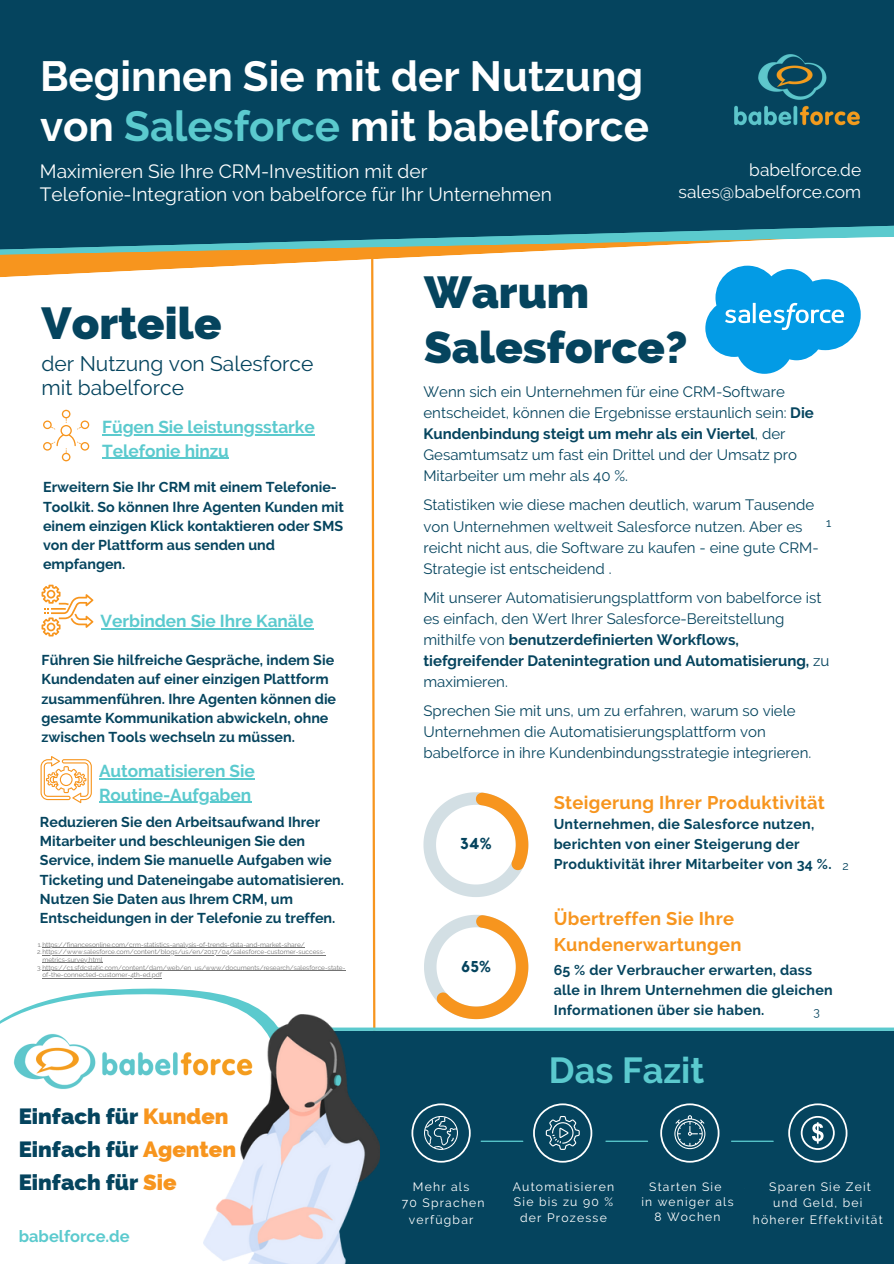
<style>
.page{position:relative;width:894px;height:1264px;background:#fff}
.page>*{position:absolute;margin:0;border:0;box-sizing:border-box;transform-origin:0 0}
.t1{font:800 45px/54px "Raleway";color:#05445e}
.t2{font:700 42.15px/49.5px "Raleway";color:#fff}
.t3{font:700 36.15px "Raleway";color:#5bcace}
.t4{font:800 22.05px "Raleway";color:#05445e}
.t5{font:21px "Raleway";color:#05445e}
.t6{font:19.2px "Raleway";color:#fff}
.t7{font:700 18.3px/25.5px "Raleway";letter-spacing:.02em;color:#f7951e}
.t8{font:17.4px "Raleway";color:#fff}
.t9{font:700 17.25px "Raleway";letter-spacing:-.005em;color:#5bcace}
.t10{font:700 16.35px "Raleway";color:#5bcace}
.t11{font:700 15.75px "Kollektif";color:#05445e}
.t12{font:700 15.6px "Kollektif";color:#05445e}
.t13{font:15px/21px "Raleway";color:#05445e}
.t14{font:700 14.25px/19.2px "Raleway";color:#05445e}
.t15{font:700 14.25px/19.8px "Raleway";letter-spacing:.02em;color:#05445e}
.t16{font:12.15px/16.5px "Raleway";letter-spacing:.1em;color:#fff;text-align:center}
.t17{font:12px "Raleway";letter-spacing:.1em;color:#fff}
.t18{font:12px "Raleway";color:#05445e}
.t19{font:6.45px/7.6px "Raleway";color:#737373}
.s1{color:#5bcace}
.s2{color:#f7951e}
.s3{font-weight:700}
</style>
<div class="page">
<svg style="left:371px;top:278px;width:5px;height:736px"></svg>
<svg style="left:0;top:255px;width:752px;height:23px"></svg>
<div style="left:0;top:0;width:893px;height:251px;background:#05445e"></div>
<img style="left:732px;top:52px;width:128px;height:75px">
<hr style="left:0;top:1027px;width:893px;height:3px;background:#5bcace">
<hr style="left:102px;top:434px;width:212px;height:1px;background:#5bcace">
<hr style="left:102px;top:458px;width:127px;height:1px;background:#5bcace">
<svg style="left:423px;top:792px;width:105px;height:105px"></svg>
<svg style="left:424px;top:915px;width:104px;height:104px"></svg>
<svg style="left:42px;top:584px;width:51px;height:52px"></svg>
<hr style="left:101px;top:628px;width:212px;height:1px;background:#5bcace">
<div style="left:256px;top:1030px;width:637px;height:233px;background:#05445e"></div>
<svg style="left:77px;top:988px;width:141px;height:6px"></svg>
<svg style="left:0;top:994px;width:266px;height:36px"></svg>
<svg style="left:788px;top:1103px;width:59px;height:59px"></svg>
<svg style="left:660px;top:1103px;width:59px;height:59px"></svg>
<svg style="left:533px;top:1103px;width:59px;height:59px"></svg>
<svg style="left:411px;top:1103px;width:59px;height:59px"></svg>
<hr style="left:605px;top:1140px;width:42px;height:1px;background:#5bcace">
<hr style="left:731px;top:1140px;width:42px;height:1px;background:#5bcace">
<hr style="left:481px;top:1140px;width:41px;height:1px;background:#5bcace">
<img style="left:203px;top:1014px;width:176px;height:249px">
<img style="left:13px;top:1030px;width:244px;height:62px">
<svg style="left:43px;top:410px;width:46px;height:51px"></svg>
<svg style="left:41px;top:756px;width:51px;height:47px"></svg>
<hr style="left:99px;top:778px;width:156px;height:1px;background:#5bcace">
<hr style="left:99px;top:801px;width:152px;height:1px;background:#5bcace">
<hr style="left:42px;top:947px;width:263px;height:1px;background:#737373">
<hr style="left:42px;top:955px;width:283px;height:1px;background:#737373">
<hr style="left:42px;top:962px;width:61px;height:1px;background:#737373">
<hr style="left:42px;top:970px;width:303px;height:1px;background:#737373">
<hr style="left:42px;top:977px;width:120px;height:1px;background:#737373">
<svg style="left:705px;top:266px;width:155px;height:108px"></svg>
<p class="t2" style="left:40px;top:52px;width:610px">Beginnen Sie mit der Nutzung von <span class="s1">Salesforce</span> mit babelforce</p>
<p class="t6" style="left:40px;top:160px;width:389px">Maximieren Sie Ihre CRM-Investition mit der</p>
<p class="t6" style="left:40px;top:183px;width:513px">Telefonie-Integration von babelforce für Ihr Unternehmen</p>
<p class="t8" style="left:749px;top:160px;width:113px">babelforce.de</p>
<p class="t8" style="left:678px;top:181px;width:184px">sales@babelforce.com</p>
<p class="t1" style="left:42px;top:296px;width:181px">Vorteile</p>
<p class="t5" style="left:42px;top:351px;width:273px">der Nutzung von Salesforce</p>
<p class="t5" style="left:42px;top:376px;width:144px">mit babelforce</p>
<p class="t9" style="left:102px;top:417px;width:214px">Fügen Sie leistungsstarke</p>
<p class="t9" style="left:102px;top:440px;width:128px">Telefonie hinzu</p>
<p class="t14" style="left:43px;top:478px;width:302px">Erweitern Sie Ihr CRM mit einem Telefonie-Toolkit. So können Ihre Agenten Kunden mit einem einzigen Klick kontaktieren oder SMS von der Plattform aus senden und empfangen.</p>
<p class="t9" style="left:101px;top:611px;width:214px">Verbinden Sie Ihre Kanäle</p>
<p class="t14" style="left:42px;top:650px;width:296px">Führen Sie hilfreiche Gespräche, indem Sie Kundendaten auf einer einzigen Plattform zusammenführen. Ihre Agenten können die gesamte Kommunikation abwickeln, ohne zwischen Tools wechseln zu müssen.</p>
<p class="t9" style="left:99px;top:760px;width:157px">Automatisieren Sie</p>
<p class="t9" style="left:99px;top:784px;width:154px">Routine-Aufgaben</p>
<p class="t14" style="left:40px;top:812px;width:305px">Reduzieren Sie den Arbeitsaufwand Ihrer Mitarbeiter und beschleunigen Sie den Service, indem Sie manuelle Aufgaben wie Ticketing und Dateneingabe automatisieren.<br>Nutzen Sie Daten aus Ihrem CRM, um Entscheidungen in der Telefonie zu treffen.</p>
<p class="t19" style="left:38px;top:940px;width:268px">1.https://financesonline.com/crm-statistics-analysis-of-trends-data-and-market-share/</p>
<p class="t19" style="left:42px;top:948px;width:285px;text-indent:-5px">2.https://www.salesforce.com/content/blogs/us/en/2017/04/salesforce-customer-success&shy;metrics-survey.html</p>
<p class="t19" style="left:42px;top:963px;width:304px;text-indent:-5px">3.https://c1.sfdcstatic.com/content/dam/web/en_us/www/documents/research/salesforce-state&shy;of-the-connected-customer-4th-ed.pdf</p>
<p class="t4" style="left:19px;top:1103px;width:211px">Einfach für <span class="s2">Kunden</span></p>
<p class="t4" style="left:19px;top:1136px;width:219px">Einfach für <span class="s2">Agenten</span></p>
<p class="t4" style="left:19px;top:1169px;width:159px">Einfach für <span class="s2">Sie</span></p>
<p class="t10" style="left:19px;top:1226px;width:112px">babelforce.de</p>
<p class="t1" style="left:424px;top:265px;width:265px">Warum<br>Salesforce?</p>
<p class="t13" style="left:423px;top:381px;width:392px">Wenn sich ein Unternehmen für eine CRM-Software entscheidet, können die Ergebnisse erstaunlich sein: <span class="s3">Die Kundenbindung steigt um mehr als ein Viertel</span>, der Gesamtumsatz um fast ein Drittel und der Umsatz pro Mitarbeiter um mehr als 40 %.</p>
<p class="t13" style="left:423px;top:494px;width:396px">Statistiken wie diese machen deutlich, warum Tausende von Unternehmen weltweit Salesforce nutzen. Aber es reicht nicht aus, die Software zu kaufen - eine gute CRM-Strategie ist entscheidend .</p>
<p class="t13" style="left:423px;top:587px;width:407px">Mit unserer Automatisierungsplattform von babelforce ist es einfach, den Wert Ihrer Salesforce-Bereitstellung mithilfe von <span class="s3">benutzerdefinierten Workflows, tiefgreifender Datenintegration und Automatisierung,</span> zu maximieren.</p>
<p class="t13" style="left:423px;top:700px;width:389px">Sprechen Sie mit uns, um zu erfahren, warum so viele<br>Unternehmen die Automatisierungsplattform von babelforce in ihre Kundenbindungsstrategie integrieren.</p>
<p class="t18" style="left:826px;top:516px;width:7px">1</p>
<p class="t11" style="left:460px;top:836px;width:33px">34%</p>
<p class="t12" style="left:461px;top:959px;width:31px">65%</p>
<p class="t7" style="left:553px;top:790px;width:273px">Steigerung Ihrer Produktivität</p>
<p class="t15" style="left:553px;top:814px;width:279px">Unternehmen, die Salesforce nutzen, berichten von einer Steigerung der<br>Produktivität ihrer Mitarbeiter von 34 %.</p>
<p class="t18" style="left:842px;top:858px;width:8px">2</p>
<p class="t7" style="left:553px;top:906px;width:189px">Übertreffen Sie Ihre<br>Kundenerwartungen</p>
<p class="t15" style="left:553px;top:960px;width:260px">65 % der Verbraucher erwarten, dass</p>
<p class="t15" style="left:553px;top:980px;width:280px">alle in Ihrem Unternehmen die gleichen<br>Informationen über sie haben.</p>
<p class="t18" style="left:813px;top:1004px;width:8px">3</p>
<p class="t3" style="left:548px;top:1049px;width:157px">Das Fazit</p>
<p class="t16" style="left:412px;top:1178px;width:58px">Mehr als</p>
<p class="t16" style="left:401px;top:1194px;width:84px">70 Sprachen</p>
<p class="t16" style="left:408px;top:1211px;width:66px">verfügbar</p>
<p class="t16" style="left:510px;top:1178px;width:105px">Automate up to<br>90% of tasks</p>
<p class="t16" style="left:512px;top:1178px;width:103px">Automatisieren</p>
<p class="t16" style="left:513px;top:1193px;width:101px">Sie bis zu 90 %</p>
<p class="t16" style="left:520px;top:1209px;width:88px">der Prozesse</p>
<p class="t16" style="left:625px;top:1178px;width:120px">Go live in under 8 weeks</p>
<p class="t17" style="left:649px;top:1179px;width:74px">Starten Sie</p>
<p class="t17" style="left:641px;top:1194px;width:94px">in weniger als</p>
<p class="t17" style="left:654px;top:1209px;width:67px">8 Wochen</p>
<p class="t16" style="left:752px;top:1178px;width:131px">Sparen Sie Zeit<br>und Geld, bei höherer Effektivität</p>
</div>
